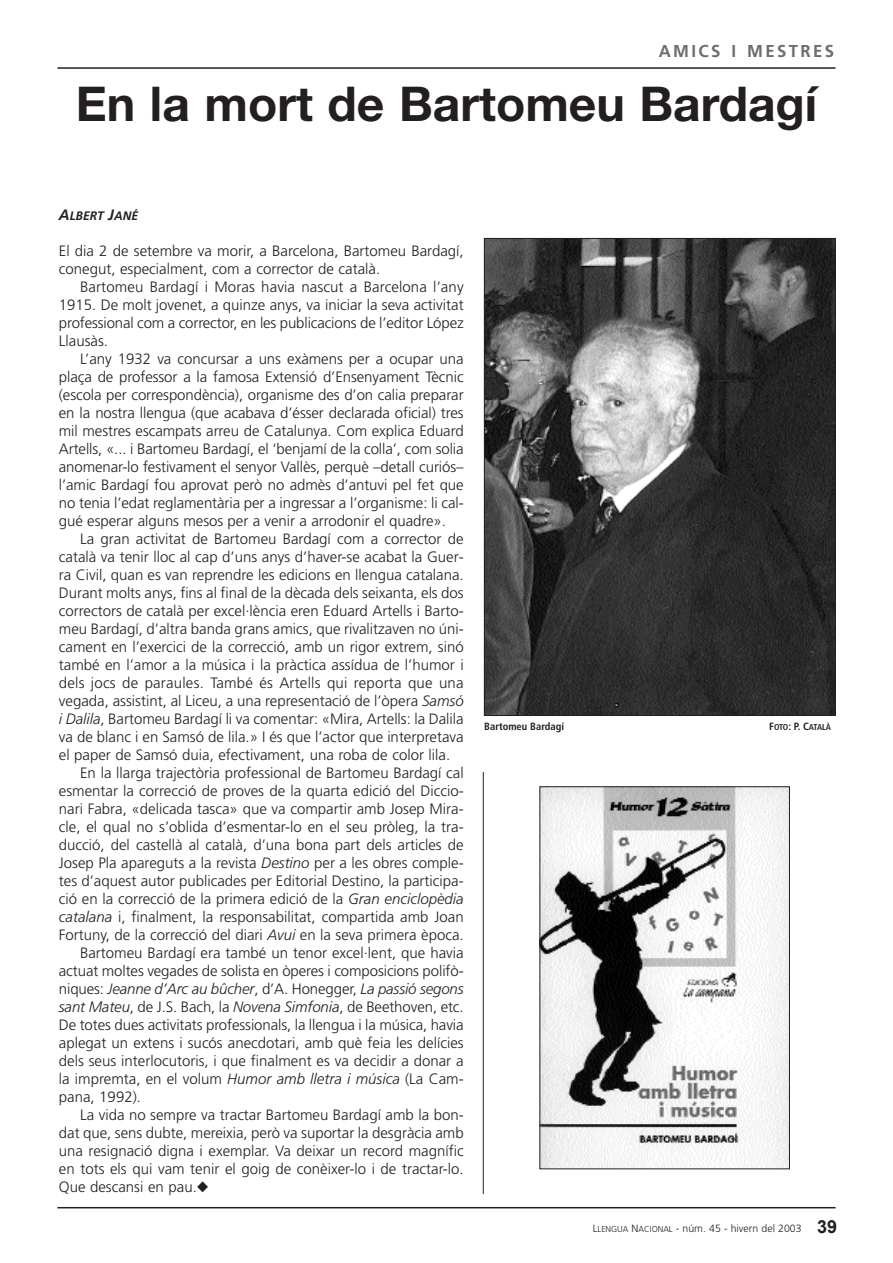
<style>
.page{position:relative;width:893px;height:1263px;background:#fff}
.page>*{position:absolute;margin:0;border:0;box-sizing:border-box;transform-origin:0 0}
.t1{font:700 48px "Helvetica Neue";color:#231f20}
.t2{font:700 17.25px "Frutiger LT Std";letter-spacing:.14em;color:#6c6d70}
.t3{font:300 15px/18px "Frutiger LT Std";color:#231f20;text-align:justify}
.t4{font:italic 300 15px "Frutiger LT Std";letter-spacing:-.005em;color:#231f20}
.t5{font:italic 700 12.3px "Frutiger LT Std";color:#231f20}
.t6{font:300 10.5px "Frutiger LT Std";color:#231f20}
.t7{font:700 condensed 10.5px "Frutiger LT Std";color:#231f20}
.t8{font:700 condensed 8.55px "Frutiger LT Std";letter-spacing:-.045em;color:#231f20}
.s1{font-size:15px}
.s2{font-style:italic}
.s3{font-style:normal}
.s4{font-size:10.5px}
.s5{font-size:8.55px}
.s6{font-family:"Arial";font-weight:700;font-size:18px}
</style>
<div class="page">
<hr style="left:57px;top:1207px;width:779px;height:1px;background:#231f20">
<hr style="left:57px;top:67px;width:779px;height:2px;background:#231f20">
<img style="left:486px;top:240px;width:348px;height:474px">
<img style="left:542px;top:788px;width:246px;height:379px">
<div style="left:540px;top:786px;width:250px;height:383px;border:1px solid #231f20"></div>
<hr style="left:483px;top:772px;width:1px;height:422px;background:#231f20">
<p class="t2" style="left:659px;top:41px;width:177px">AMICS I MESTRES</p>
<h1 class="t1" style="left:76px;top:74px;width:743px">En la mort de Bartomeu Bardagí</h1>
<p class="t5" style="left:59px;top:208px;width:81px"><span class="s1">A</span>LBERT <span class="s1">J</span>ANÉ</p>
<p class="t3" style="left:59px;top:242px;width:406px">El dia 2 de setembre va morir, a Barcelona, Bartomeu Bardagí, conegut, especialment, com a corrector de català.</p>
<p class="t3" style="left:59px;top:278px;width:406px;text-indent:21px">Bartomeu Bardagí i Moras havia nascut a Barcelona l’any 1915. De molt jovenet, a quinze anys, va iniciar la seva activitat professional com a corrector, en les publicacions de l’editor López Llausàs.</p>
<p class="t3" style="left:59px;top:350px;width:406px;text-indent:21px">L’any 1932 va concursar a uns exàmens per a ocupar una plaça de professor a la famosa Extensió d’Ensenyament Tècnic (escola per correspondència), organisme des d’on calia preparar en la nostra llengua (que acabava d’ésser declarada oficial) tres mil mestres escampats arreu de Catalunya. Com explica Eduard Artells, «... i Bartomeu Bardagí, el ‘benjamí de la colla’, com solia anomenar-lo festivament el senyor Vallès, perquè –detall curiós– l’amic Bardagí fou aprovat però no admès d’antuvi pel fet que no tenia l’edat reglamentària per a ingressar a l’organisme: li cal&shy;gué esperar alguns mesos per a venir a arrodonir el quadre».</p>
<p class="t3" style="left:80px;top:530px;width:385px">La gran activitat de Bartomeu Bardagí com a corrector de</p>
<p class="t3" style="left:59px;top:548px;width:406px">català va tenir lloc al cap d’uns anys d’haver-se acabat la Guer-</p>
<p class="t3" style="left:59px;top:566px;width:406px">ra Civil, quan es van reprendre les edicions en llengua catalana.</p>
<p class="t3" style="left:59px;top:584px;width:406px">Durant molts anys, fins al final de la dècada dels seixanta, els dos</p>
<p class="t3" style="left:59px;top:602px;width:406px">correctors de català per excel·lència eren Eduard Artells i Barto-</p>
<p class="t3" style="left:59px;top:620px;width:406px">meu Bardagí, d’altra banda grans amics, que rivalitzaven no úni-</p>
<p class="t3" style="left:59px;top:638px;width:406px">cament en l’exercici de la correcció, amb un rigor extrem, sinó</p>
<p class="t3" style="left:59px;top:656px;width:406px">també en l’amor a la música i la pràctica assídua de l’humor i</p>
<p class="t3" style="left:59px;top:674px;width:406px">dels jocs de paraules. També és Artells qui reporta que una</p>
<p class="t3" style="left:59px;top:692px;width:406px">vegada, assistint, al Liceu, a una representació de l’òpera <span class="s2">Samsó</span></p>
<p class="t3" style="left:59px;top:710px;width:406px"><span class="s2">i Dalila</span>, Bartomeu Bardagí li va comentar: «Mira, Artells: la Dalila</p>
<p class="t3" style="left:59px;top:728px;width:406px">va de blanc i en Samsó de lila.» I és que l’actor que interpretava</p>
<p class="t3" style="left:59px;top:746px;width:393px">el paper de Samsó duia, efectivament, una roba de color lila.</p>
<p class="t3" style="left:80px;top:764px;width:385px">En la llarga trajectòria professional de Bartomeu Bardagí cal</p>
<p class="t3" style="left:59px;top:782px;width:406px">esmentar la correcció de proves de la quarta edició del Diccio-</p>
<p class="t3" style="left:59px;top:800px;width:406px">nari Fabra, «delicada tasca» que va compartir amb Josep Mira-</p>
<p class="t3" style="left:59px;top:818px;width:406px">cle, el qual no s’oblida d’esmentar-lo en el seu pròleg, la tra-</p>
<p class="t3" style="left:59px;top:836px;width:406px">ducció, del castellà al català, d’una bona part dels articles de</p>
<p class="t3" style="left:59px;top:854px;width:406px">Josep Pla apareguts a la revista <span class="s2">Destino</span> per a les obres comple-</p>
<p class="t3" style="left:59px;top:872px;width:406px">tes d’aquest autor publicades per Editorial Destino, la participa-</p>
<p class="t3" style="left:59px;top:890px;width:406px">ció en la correcció de la primera edició de la <span class="s2">Gran enciclopèdia</span></p>
<p class="t3" style="left:59px;top:908px;width:406px"><span class="s2">catalana</span> i, finalment, la responsabilitat, compartida amb Joan</p>
<p class="t3" style="left:59px;top:926px;width:406px">Fortuny, de la correcció del diari <span class="s2">Avui</span> en la seva primera època.</p>
<p class="t3" style="left:80px;top:944px;width:385px">Bartomeu Bardagí era també un tenor excel·lent, que havia</p>
<p class="t3" style="left:59px;top:962px;width:406px">actuat moltes vegades de solista en òperes i composicions polifò-</p>
<p class="t4" style="left:59px;top:980px;width:406px"><span class="s3">niques:</span> Jeanne d’Arc au bûcher<span class="s3">, d’A. Honegger,</span> La passió segons</p>
<p class="t3" style="left:59px;top:998px;width:406px"><span class="s2">sant Mateu</span>, de J.S. Bach, la <span class="s2">Novena Simfonia</span>, de Beethoven, etc.</p>
<p class="t3" style="left:59px;top:1016px;width:406px">De totes dues activitats professionals, la llengua i la música, havia</p>
<p class="t3" style="left:59px;top:1034px;width:406px">aplegat un extens i sucós anecdotari, amb què feia les delícies</p>
<p class="t3" style="left:59px;top:1052px;width:406px">dels seus interlocutoris, i que finalment es va decidir a donar a</p>
<p class="t3" style="left:59px;top:1070px;width:406px">la impremta, en el volum <span class="s2">Humor amb lletra i música</span> (La Cam-</p>
<p class="t3" style="left:59px;top:1088px;width:84px">pana, 1992).</p>
<p class="t3" style="left:80px;top:1106px;width:385px">La vida no sempre va tractar Bartomeu Bardagí amb la bon-</p>
<p class="t3" style="left:59px;top:1124px;width:406px">dat que, sens dubte, mereixia, però va suportar la desgràcia amb</p>
<p class="t3" style="left:59px;top:1142px;width:406px">una resignació digna i exemplar. Va deixar un record magnífic</p>
<p class="t3" style="left:59px;top:1160px;width:406px">en tots els qui vam tenir el goig de conèixer-lo i de tractar-lo.</p>
<p class="t3" style="left:59px;top:1178px;width:151px">Que descansi en pau.◆</p>
<p class="t7" style="left:484px;top:720px;width:81px">Bartomeu Bardagí</p>
<p class="t8" style="left:769px;top:722px;width:63px"><span class="s4">F</span>OTO<span class="s4">: P. C</span>ATALÀ</p>
<p class="t6" style="left:593px;top:1222px;width:246px">L<span class="s5">LENGUA</span> N<span class="s5">ACIONAL</span> - núm. 45 - hivern del 2003 <span class="s6">39</span></p>
</div>
